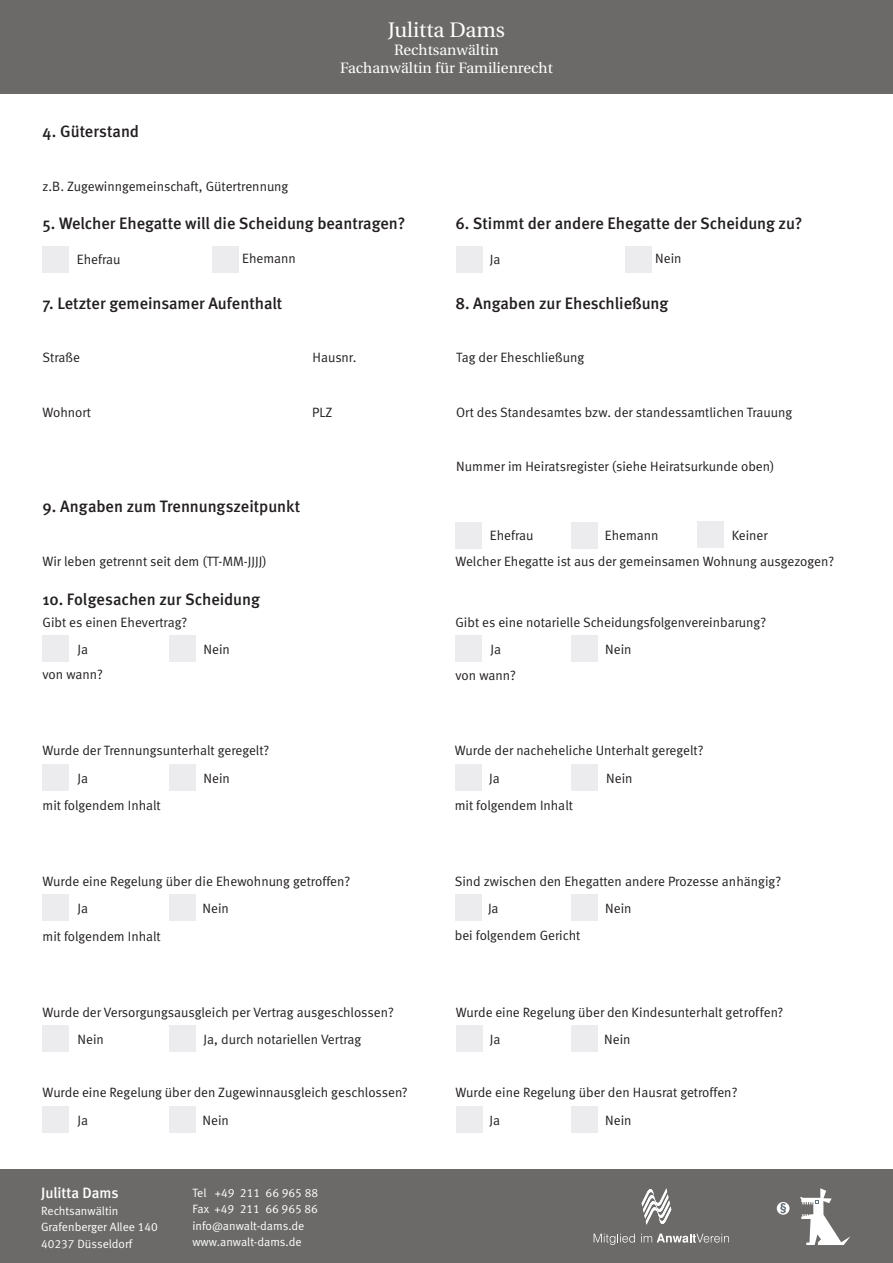
<style>
.page{position:relative;width:893px;height:1263px;background:#fff}
.page>*{position:absolute;margin:0;border:0;box-sizing:border-box;transform-origin:0 0}
.t1{font:21px "Utopia";color:#fff}
.t2{font:500 16.5px "Meta";color:#231f20}
.t3{font:15px/18px "Utopia";color:#fff;text-align:center}
.t4{font:500 15px "Meta";color:#fff}
.t5{font:13.5px/27.3px "Meta Normal LF";color:#231f20}
.t6{font:12px/16.5px "Meta Normal LF";color:#fff}
</style>
<div class="page">
<div style="left:0;top:0;width:893px;height:94px;background:#6b6a69"></div>
<div style="left:0;top:1170px;width:893px;height:93px;background:#6b6a69"></div>
<svg style="left:777px;top:1202px;width:12px;height:13px"></svg>
<svg style="left:780px;top:1203px;width:6px;height:10px"></svg>
<svg style="left:800px;top:1188px;width:50px;height:57px"></svg>
<svg style="left:594px;top:1234px;width:41px;height:11px"></svg>
<svg style="left:641px;top:1233px;width:88px;height:10px"></svg>
<svg style="left:642px;top:1188px;width:29px;height:37px"></svg>
<div style="left:43px;top:246px;width:26px;height:27px;background:#ececee"></div>
<div style="left:212px;top:246px;width:27px;height:27px;background:#ececee"></div>
<div style="left:456px;top:246px;width:27px;height:27px;background:#ececee"></div>
<div style="left:625px;top:246px;width:27px;height:27px;background:#ececee"></div>
<div style="left:697px;top:521px;width:27px;height:27px;background:#ececee"></div>
<div style="left:455px;top:522px;width:27px;height:26px;background:#ececee"></div>
<div style="left:571px;top:522px;width:27px;height:26px;background:#ececee"></div>
<div style="left:169px;top:635px;width:27px;height:27px;background:#ececee"></div>
<div style="left:43px;top:635px;width:26px;height:27px;background:#ececee"></div>
<div style="left:571px;top:635px;width:27px;height:27px;background:#ececee"></div>
<div style="left:455px;top:635px;width:27px;height:27px;background:#ececee"></div>
<div style="left:571px;top:764px;width:27px;height:27px;background:#ececee"></div>
<div style="left:455px;top:764px;width:27px;height:27px;background:#ececee"></div>
<div style="left:169px;top:764px;width:27px;height:27px;background:#ececee"></div>
<div style="left:43px;top:764px;width:26px;height:27px;background:#ececee"></div>
<div style="left:43px;top:1106px;width:26px;height:27px;background:#ececee"></div>
<div style="left:169px;top:1106px;width:27px;height:27px;background:#ececee"></div>
<div style="left:169px;top:894px;width:27px;height:27px;background:#ececee"></div>
<div style="left:43px;top:894px;width:26px;height:27px;background:#ececee"></div>
<div style="left:571px;top:1106px;width:27px;height:27px;background:#ececee"></div>
<div style="left:456px;top:1106px;width:27px;height:27px;background:#ececee"></div>
<div style="left:571px;top:894px;width:27px;height:27px;background:#ececee"></div>
<div style="left:455px;top:894px;width:27px;height:27px;background:#ececee"></div>
<div style="left:456px;top:1025px;width:27px;height:27px;background:#ececee"></div>
<div style="left:571px;top:1025px;width:27px;height:27px;background:#ececee"></div>
<div style="left:169px;top:1025px;width:27px;height:27px;background:#ececee"></div>
<div style="left:43px;top:1025px;width:26px;height:27px;background:#ececee"></div>
<p class="t2" style="left:43px;top:121px;width:98px">4. Güterstand</p>
<p class="t5" style="left:43px;top:172px;width:247px">z.B. Zugewinngemeinschaft, Gütertrennung</p>
<h1 class="t1" style="left:388px;top:18px;width:119px">Julitta Dams</h1>
<p class="t3" style="left:340px;top:41px;width:214px">Rechtsanwältin<br>Fachanwältin für Familienrecht</p>
<p class="t2" style="left:43px;top:214px;width:365px">5. Welcher Ehegatte will die Scheidung beantragen?</p>
<p class="t5" style="left:77px;top:246px;width:45px">Ehefrau</p>
<p class="t5" style="left:242px;top:245px;width:55px">Ehemann</p>
<p class="t2" style="left:455px;top:214px;width:349px">6. Stimmt der andere Ehegatte der Scheidung zu?</p>
<p class="t5" style="left:490px;top:246px;width:12px">Ja</p>
<p class="t5" style="left:655px;top:245px;width:28px">Nein</p>
<p class="t2" style="left:43px;top:294px;width:241px">7. Letzter gemeinsamer Aufenthalt</p>
<p class="t2" style="left:455px;top:294px;width:214px">8. Angaben zur Eheschließung</p>
<p class="t5" style="left:43px;top:343px;width:39px">Straße</p>
<p class="t5" style="left:312px;top:343px;width:46px">Hausnr.</p>
<p class="t5" style="left:456px;top:343px;width:129px">Tag der Eheschließung</p>
<p class="t5" style="left:43px;top:398px;width:50px">Wohnort</p>
<p class="t5" style="left:312px;top:398px;width:22px">PLZ</p>
<p class="t5" style="left:456px;top:398px;width:338px">Ort des Standesamtes bzw. der standessamtlichen Trauung</p>
<p class="t5" style="left:456px;top:453px;width:320px">Nummer im Heiratsregister (siehe Heiratsurkunde oben)</p>
<p class="t2" style="left:43px;top:497px;width:259px">9. Angaben zum Trennungszeitpunkt</p>
<p class="t5" style="left:43px;top:547px;width:226px">Wir leben getrennt seit dem (TT-MM-JJJJ)</p>
<p class="t5" style="left:605px;top:522px;width:55px">Ehemann</p>
<p class="t5" style="left:732px;top:521px;width:38px">Keiner</p>
<p class="t5" style="left:455px;top:523px;width:380px;line-height:25.5px;text-indent:34px">Ehefrau<br>Welcher Ehegatte ist aus der gemeinsamen Wohnung ausgezogen?</p>
<p class="t2" style="left:43px;top:589px;width:219px">10. Folgesachen zur Scheidung</p>
<p class="t5" style="left:204px;top:635px;width:28px">Nein</p>
<p class="t5" style="left:78px;top:608px;width:111px;text-indent:-35px">Gibt es einen Ehevertrag?<br>Ja</p>
<p class="t5" style="left:43px;top:661px;width:62px">von wann?</p>
<p class="t5" style="left:490px;top:608px;width:277px;text-indent:-35px">Gibt es eine notarielle Scheidungsfolgenvereinbarung?<br>Ja</p>
<p class="t5" style="left:455px;top:661px;width:62px">von wann?</p>
<p class="t5" style="left:605px;top:635px;width:28px">Nein</p>
<p class="t5" style="left:43px;top:737px;width:228px">Wurde der Trennungsunterhalt geregelt?</p>
<p class="t5" style="left:78px;top:764px;width:12px">Ja</p>
<p class="t5" style="left:43px;top:791px;width:120px">mit folgendem Inhalt</p>
<p class="t5" style="left:204px;top:764px;width:28px">Nein</p>
<p class="t5" style="left:455px;top:737px;width:250px">Wurde der nacheheliche Unterhalt geregelt?</p>
<p class="t5" style="left:489px;top:764px;width:12px">Ja</p>
<p class="t5" style="left:455px;top:791px;width:120px">mit folgendem Inhalt</p>
<p class="t5" style="left:606px;top:764px;width:28px">Nein</p>
<p class="t5" style="left:43px;top:867px;width:309px">Wurde eine Regelung über die Ehewohnung getroffen?</p>
<p class="t5" style="left:78px;top:894px;width:12px">Ja</p>
<p class="t5" style="left:43px;top:922px;width:120px">mit folgendem Inhalt</p>
<p class="t5" style="left:203px;top:894px;width:28px">Nein</p>
<p class="t5" style="left:488px;top:867px;width:295px;text-indent:-33px">Sind zwischen den Ehegatten andere Prozesse anhängig?<br>Ja</p>
<p class="t5" style="left:605px;top:894px;width:28px">Nein</p>
<p class="t5" style="left:455px;top:922px;width:127px">bei folgendem Gericht</p>
<p class="t5" style="left:78px;top:998px;width:318px;text-indent:-35px">Wurde der Versorgungsausgleich per Vertrag ausgeschlossen?<br>Nein</p>
<p class="t5" style="left:204px;top:1025px;width:159px">Ja, durch notariellen Vertrag</p>
<p class="t5" style="left:490px;top:998px;width:295px;text-indent:-34px">Wurde eine Regelung über den Kindesunterhalt getroffen?<br>Ja</p>
<p class="t5" style="left:604px;top:1025px;width:28px">Nein</p>
<p class="t5" style="left:78px;top:1079px;width:332px;text-indent:-35px">Wurde eine Regelung über den Zugewinnausgleich geschlossen?<br>Ja</p>
<p class="t5" style="left:203px;top:1106px;width:28px">Nein</p>
<p class="t5" style="left:489px;top:1079px;width:249px;text-indent:-34px">Wurde eine Regelung über den Hausrat getroffen?<br>Ja</p>
<p class="t5" style="left:605px;top:1106px;width:28px">Nein</p>
<p class="t4" style="left:41px;top:1184px;width:79px">Julitta Dams</p>
<p class="t6" style="left:41px;top:1202px;width:118px">Rechtsanwältin<br>Grafenberger Allee 140<br>40237 Düsseldorf</p>
<p class="t6" style="left:192px;top:1184px;width:127px">Tel +49 211 66 965 88<br>Fax +49 211 66 965 86 info@anwalt-dams.de www.anwalt-dams.de</p>
</div>
